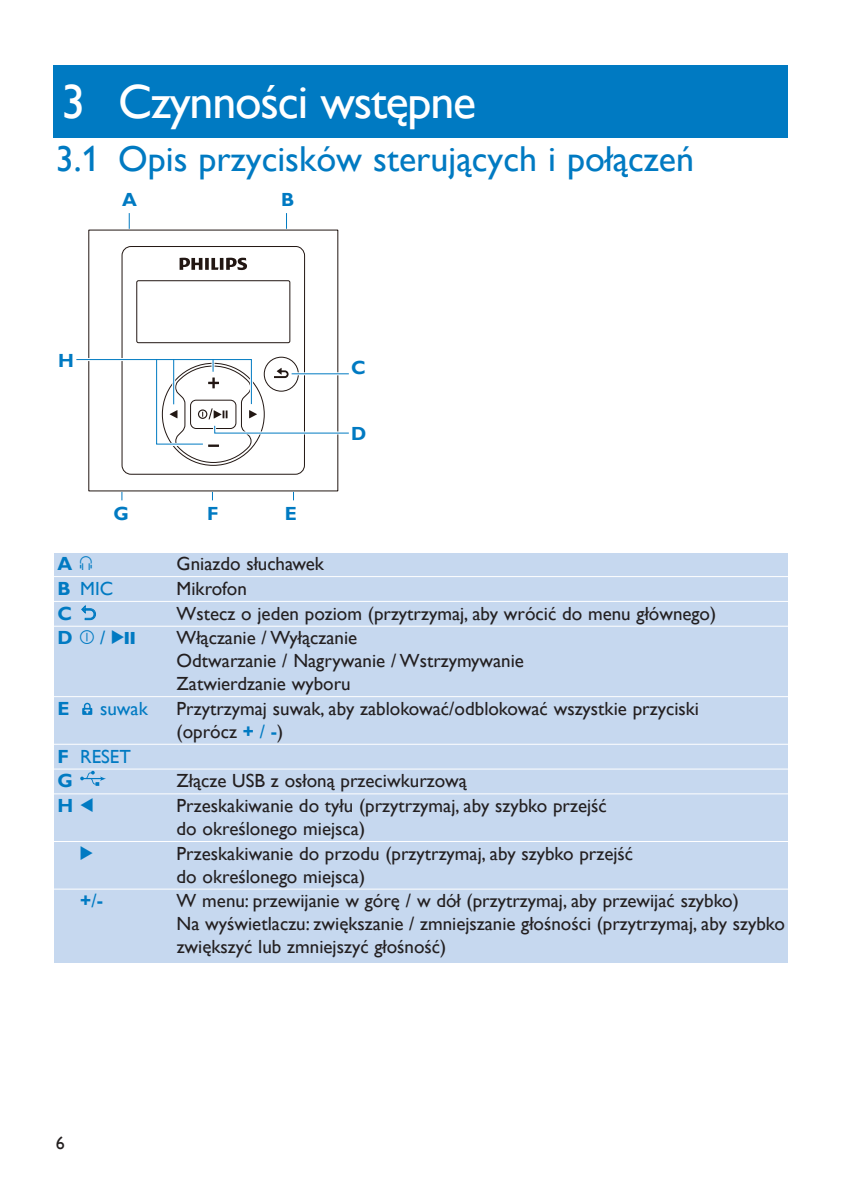
<style>
.page{position:relative;width:842px;height:1191px;background:#fff}
.page>*{position:absolute;margin:0;border:0;box-sizing:border-box;transform-origin:0 0}
.t1{font:48px "Gill Sans Alt One WGL";letter-spacing:-.025em;color:#fff}
.t2{font:36px "Gill Sans Alt One WGL";color:#007ac2}
.t3{font:19px/22.8px "Gill Sans Alt One WGL";color:#231f20}
.t4{font:700 19px "Gill Sans Alt One WGL";color:#007ac2}
.t5{font:19px/24.8px "Gill Sans Alt One WGL";color:#007ac2}
.t6{font:19px "Audio Four 4";color:#007ac2}
.t7{font:18px "Gill Sans Alt One WGL";color:#231f20}
.s1{font-family:"Audio Six 6";font-weight:400}
.s2{font-weight:700}
.s3{font-family:"Gill Sans Alt One WGL";font-weight:700}
.s4{font-family:"Audio Six 6"}
.s5{font-family:"Gill Sans Alt One WGL"}
.s6{font-weight:700;color:#007ac2}
.s7{color:#007ac2}
.s8{font-family:"Audio Four 4";font-weight:400}
.s9{font-weight:400}
</style>
<div class="page">
<div style="left:54px;top:554px;width:22px;height:409px;background:#c6d8ef"></div>
<div style="left:77px;top:554px;width:93px;height:409px;background:#c6d8ef"></div>
<div style="left:170px;top:554px;width:618px;height:409px;background:#c6d8ef"></div>
<hr style="left:52px;top:576px;width:738px;height:1px;background:#fff">
<hr style="left:52px;top:601px;width:738px;height:1px;background:#fff">
<hr style="left:52px;top:626px;width:738px;height:1px;background:#fff">
<hr style="left:52px;top:696px;width:738px;height:1px;background:#fff">
<hr style="left:52px;top:744px;width:738px;height:1px;background:#fff">
<hr style="left:52px;top:768px;width:738px;height:1px;background:#fff">
<hr style="left:52px;top:793px;width:738px;height:1px;background:#fff">
<hr style="left:52px;top:841px;width:738px;height:1px;background:#fff">
<hr style="left:52px;top:888px;width:738px;height:1px;background:#fff">
<svg style="left:82px;top:703px;width:10px;height:12px"></svg>
<svg style="left:80px;top:770px;width:26px;height:16px"></svg>
<div style="left:54px;top:66px;width:734px;height:72px;background:#007ac2"></div>
<svg style="left:89px;top:230px;width:249px;height:261px"></svg>
<svg style="left:286px;top:213px;width:1px;height:16px"></svg>
<svg style="left:129px;top:213px;width:1px;height:16px"></svg>
<svg style="left:76px;top:356px;width:273px;height:91px"></svg>
<svg style="left:81px;top:605px;width:15px;height:15px"></svg>
<h1 class="t1" style="left:62px;top:69px;width:416px">3 Czynności wstępne</h1>
<h2 class="t2" style="left:56px;top:134px;width:640px">3.1 Opis przycisków sterujących i połączeń</h2>
<p class="t4" style="left:281px;top:187px;width:15px">B</p>
<p class="t4" style="left:122px;top:187px;width:16px">A</p>
<p class="t4" style="left:58px;top:348px;width:14px">h</p>
<p class="t4" style="left:113px;top:501px;width:15px">g</p>
<p class="t4" style="left:207px;top:501px;width:10px">f</p>
<p class="t4" style="left:285px;top:501px;width:11px">e</p>
<p class="t4" style="left:351px;top:355px;width:16px">C</p>
<p class="t4" style="left:351px;top:420px;width:13px">d</p>
<p class="t4" style="left:58px;top:550px;width:37px">A <span class="s1">p</span></p>
<p class="t3" style="left:177px;top:552px;width:149px">Gniazdo słuchawek</p>
<p class="t5" style="left:58px;top:576px;width:57px"><span class="s2">B</span> MIC</p>
<p class="t3" style="left:177px;top:577px;width:72px">Mikrofon</p>
<p class="t4" style="left:58px;top:600px;width:16px">C</p>
<p class="t3" style="left:177px;top:601px;width:541px">Wstecz o jeden poziom (przytrzymaj, aby wrócić do menu głównego)</p>
<p class="t6" style="left:58px;top:630px;width:79px"><span class="s3">D</span> <span class="s4">z</span> <span class="s5">/</span> 2;</p>
<p class="t3" style="left:177px;top:626px;width:349px">Włączanie / Wyłączanie<br>Odtwarzanie / Nagrywanie / Wstrzymywanie<br>Zatwierdzanie wyboru</p>
<p class="t4" style="left:58px;top:695px;width:14px">E</p>
<p class="t5" style="left:100px;top:696px;width:49px">suwak</p>
<p class="t3" style="left:177px;top:697px;width:524px">Przytrzymaj suwak, aby zablokować/odblokować wszystkie przyciski (oprócz <span class="s6">+</span> <span class="s7">/</span> <span class="s6">-</span>)</p>
<p class="t5" style="left:58px;top:743px;width:75px"><span class="s2">F</span> RESET<br><span class="s2">G</span></p>
<p class="t3" style="left:177px;top:769px;width:292px">Złącze USB z osłoną przeciwkurzową</p>
<p class="t4" style="left:58px;top:792px;width:37px">H <span class="s8">1</span></p>
<p class="t3" style="left:177px;top:794px;width:432px">Przeskakiwanie do tyłu (przytrzymaj, aby szybko przejść do określonego miejsca)</p>
<p class="t6" style="left:80px;top:845px;width:15px">2</p>
<p class="t3" style="left:177px;top:841px;width:458px">Przeskakiwanie do przodu (przytrzymaj, aby szybko przejść do określonego miejsca)</p>
<p class="t4" style="left:80px;top:888px;width:24px">+<span class="s9">/</span>-</p>
<p class="t3" style="left:177px;top:889px;width:610px">W menu: przewijanie w górę / w dół (przytrzymaj, aby przewijać szybko)<br>Na wyświetlaczu: zwiększanie / zmniejszanie głośności (przytrzymaj, aby szybko zwiększyć lub zmniejszyć głośność)</p>
<p class="t7" style="left:56px;top:1131px;width:10px">6</p>
</div>
